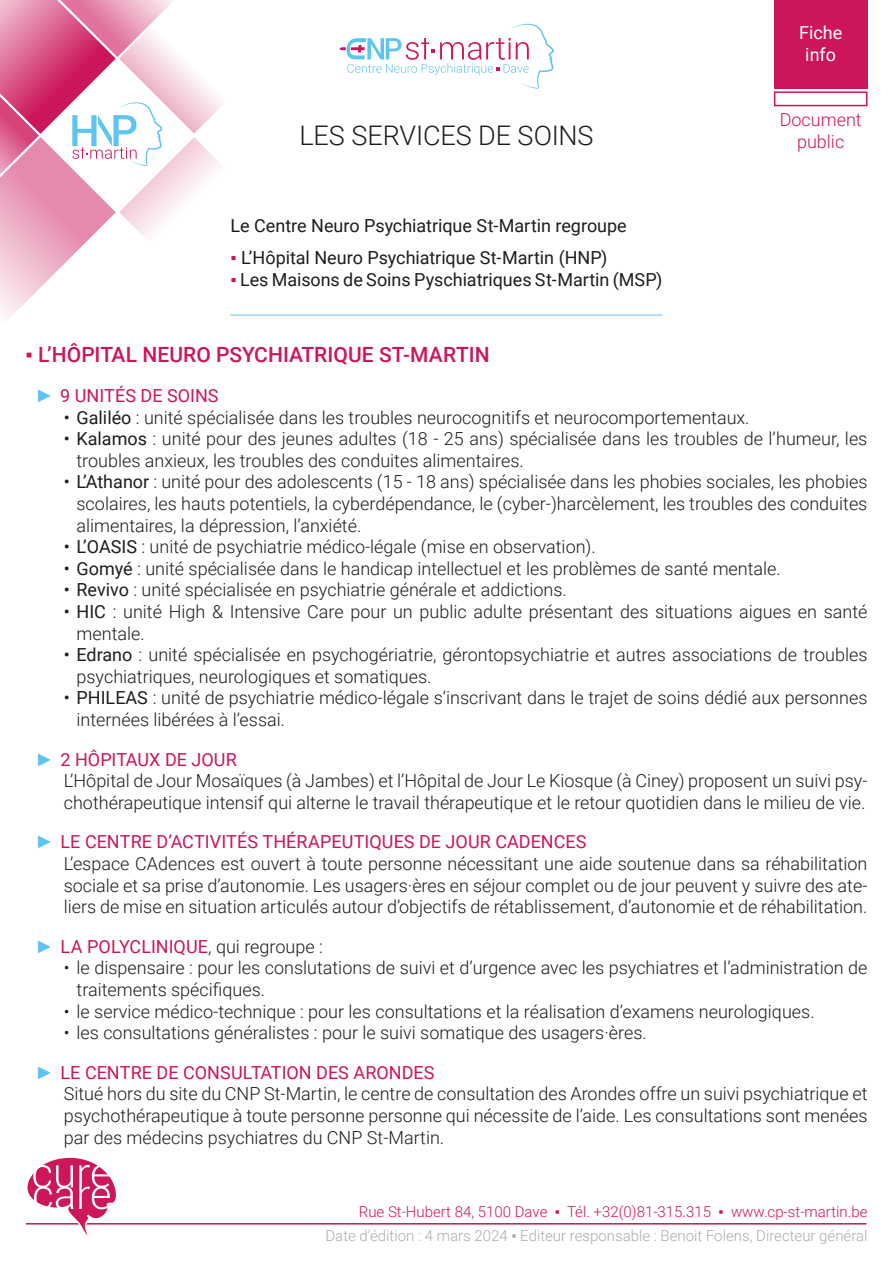
<style>
.page{position:relative;width:893px;height:1263px;background:#fff}
.page>*{position:absolute;margin:0;border:0;box-sizing:border-box;transform-origin:0 0}
.t1{font:300 27px "Roboto";letter-spacing:-.005em;color:#1d1d1b}
.t2{font:500 21px "Roboto";letter-spacing:.005em;color:#cc155a}
.t3{font:300 18px/21.6px "Roboto";color:#1d1d1b}
.t4{font:18px "Roboto";letter-spacing:-.005em;color:#1d1d1b}
.t5{font:18px "Roboto";color:#cc155a}
.t6{font:300 18px/21.6px "Roboto";color:#cc155a;text-align:center}
.t7{font:18px/21.6px "Roboto";color:#fff;text-align:center}
.t8{font:300 15px "Roboto";color:#abacac}
.t9{font:300 15px "Roboto";color:#cc155a}
.s1{font-family:"Arial";color:#cc155a}
.s2{font-family:"Arial";font-weight:400}
.s3{font-family:"Arial Narrow";color:#5cc4f1}
.s4{font-weight:400}
.s5{font-family:"Arial Narrow";font-weight:400;color:#5cc4f1}
.s6{font-weight:400;color:#cc155a}
.s7{font-weight:300;color:#1d1d1b}
</style>
<div class="page">
<svg style="left:0;top:0;width:223px;height:318px"></svg>
<div style="left:774px;top:0;width:93px;height:88px;background:#cc155a"></div>
<div style="left:774px;top:91px;width:93px;height:15px;border:2px solid #cc155a"></div>
<hr style="left:26px;top:1223px;width:840px;height:1px;background:#cd175b">
<svg style="left:25px;top:1157px;width:95px;height:79px"></svg>
<hr style="left:230px;top:315px;width:432px;height:1px;background:#5cc4f1">
<svg style="left:339px;top:24px;width:215px;height:65px"></svg>
<h1 class="t1" style="left:299px;top:116px;width:296px">LES SERVICES DE SOINS</h1>
<p class="t4" style="left:230px;top:213px;width:398px">Le Centre Neuro Psychiatrique St-Martin regroupe</p>
<p class="t4" style="left:230px;top:245px;width:378px"><span class="s1">▪</span> L’Hôpital Neuro Psychiatrique St-Martin (HNP)</p>
<p class="t4" style="left:230px;top:267px;width:434px"><span class="s1">▪</span> Les Maisons de Soins Pyschiatriques St-Martin (MSP)</p>
<p class="t7" style="left:799px;top:21px;width:45px">Fiche info</p>
<p class="t6" style="left:780px;top:108px;width:83px">Document public</p>
<p class="t2" style="left:26px;top:340px;width:466px"><span class="s2">▪</span> L’HÔPITAL NEURO PSYCHIATRIQUE ST-MARTIN</p>
<p class="t5" style="left:38px;top:383px;width:182px"><span class="s3">►</span> 9 UNITÉS DE SOINS</p>
<p class="t3" style="left:64px;top:406px;width:687px"><span class="s4">• Galiléo</span> : unité spécialisée dans les troubles neurocognitifs et neurocomportementaux.</p>
<p class="t3" style="left:77px;top:427px;width:792px;text-indent:-13px"><span class="s4">• Kalamos</span> : unité pour des jeunes adultes (18 - 25 ans) spécialisée dans les troubles de l’humeur, les troubles anxieux, les troubles des conduites alimentaires.</p>
<p class="t3" style="left:77px;top:470px;width:792px;text-align:justify;text-indent:-13px"><span class="s4">• L’Athanor</span> : unité pour des adolescents (15 - 18 ans) spécialisée dans les phobies sociales, les phobies scolaires, les hauts potentiels, la cyberdépendance, le (cyber-)harcèlement, les troubles des conduites alimentaires, la dépression, l’anxiété.</p>
<p class="t3" style="left:64px;top:535px;width:533px"><span class="s4">• L’OASIS</span> : unité de psychiatrie médico-légale (mise en observation).</p>
<p class="t3" style="left:64px;top:557px;width:719px"><span class="s4">• Gomyé</span> : unité spécialisée dans le handicap intellectuel et les problèmes de santé mentale.</p>
<p class="t3" style="left:64px;top:578px;width:505px"><span class="s4">• Revivo</span> : unité spécialisée en psychiatrie générale et addictions.</p>
<p class="t3" style="left:77px;top:600px;width:792px;text-indent:-13px"><span class="s4">• HIC</span> : unité High &amp; Intensive Care pour un public adulte présentant des situations aigues en santé mentale.</p>
<p class="t3" style="left:77px;top:643px;width:792px;text-indent:-13px"><span class="s4">• Edrano</span> : unité spécialisée en psychogériatrie, gérontopsychiatrie et autres associations de troubles psychiatriques, neurologiques et somatiques.</p>
<p class="t3" style="left:77px;top:686px;width:792px;text-indent:-13px"><span class="s4">• PHILEAS</span> : unité de psychiatrie médico-légale s’inscrivant dans le trajet de soins dédié aux personnes internées libérées à l’essai.</p>
<p class="t3" style="left:64px;top:748px;width:805px;text-indent:-26px"><span class="s5">►</span> <span class="s6">2 HÔPITAUX DE JOUR<br></span>L’Hôpital de Jour Mosaïques (à Jambes) et l’Hôpital de Jour Le Kiosque (à Ciney) proposent un suivi psy&shy;chothérapeutique intensif qui alterne le travail thérapeutique et le retour quotidien dans le milieu de vie.</p>
<p class="t3" style="left:64px;top:830px;width:805px;text-indent:-26px"><span class="s5">►</span> <span class="s6">LE CENTRE D’ACTIVITÉS THÉRAPEUTIQUES DE JOUR CADENCES<br></span>L’espace CAdences est ouvert à toute personne nécessitant une aide soutenue dans sa réhabilitation sociale et sa prise d’autonomie. Les usagers·ères en séjour complet ou de jour peuvent y suivre des ate&shy;liers de mise en situation articulés autour d’objectifs de rétablissement, d’autonomie et de réhabilitation.</p>
<p class="t5" style="left:38px;top:934px;width:286px"><span class="s3">►</span> LA POLYCLINIQUE<span class="s7">, qui regroupe :</span></p>
<p class="t3" style="left:77px;top:956px;width:792px;text-indent:-13px">• le dispensaire : pour les conslutations de suivi et d’urgence avec les psychiatres et l’administration de traitements spécifiques.</p>
<p class="t3" style="left:64px;top:1000px;width:752px">• le service médico-technique : pour les consultations et la réalisation d’examens neurologiques.</p>
<p class="t3" style="left:64px;top:1021px;width:584px">• les consultations généralistes : pour le suivi somatique des usagers·ères.</p>
<p class="t3" style="left:64px;top:1061px;width:805px;text-indent:-26px"><span class="s5">►</span> <span class="s6">LE CENTRE DE CONSULTATION DES ARONDES<br></span>Situé hors du site du CNP St-Martin, le centre de consultation des Arondes offre un suivi psychiatrique et psychothérapeutique à toute personne personne qui nécessite de l’aide. Les consultations sont menées par des médecins psychiatres du CNP St-Martin.</p>
<p class="t9" style="left:359px;top:1201px;width:510px">Rue St-Hubert 84, 5100 Dave <span class="s2">▪</span> Tél. +32(0)81-315.315 <span class="s2">▪</span> www.cp-st-martin.be</p>
<p class="t8" style="left:325px;top:1225px;width:543px">Date d’édition : 4 mars 2024 <span class="s2">▪</span> Editeur responsable : Benoit Folens, Directeur général</p>
</div>
